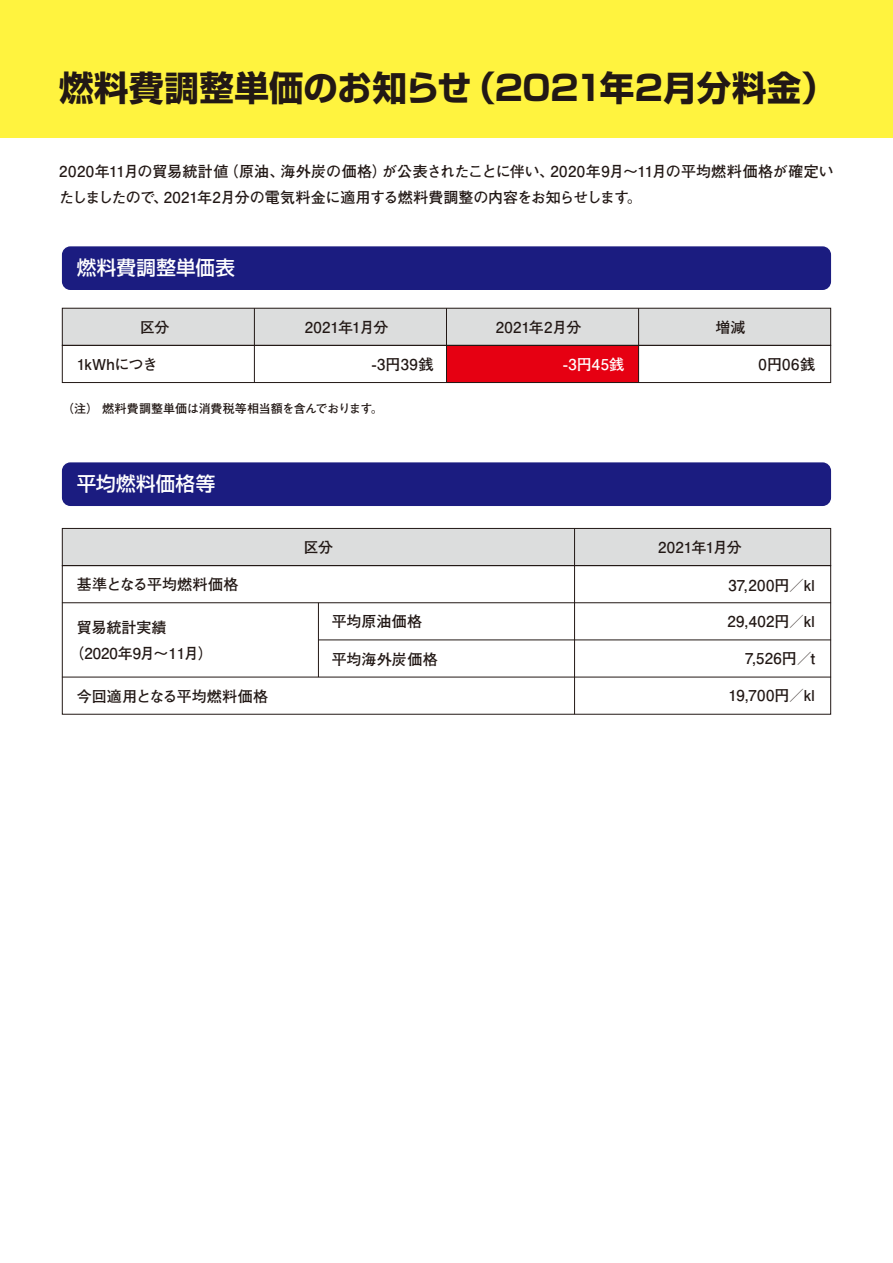
<style>
.page{position:relative;width:893px;height:1263px;background:#fff}
.page>*{position:absolute;margin:0;border:0;box-sizing:border-box;transform-origin:0 0}
.t1{font:700 34.5px "Shin Go Pro";color:#221815}
.t2{font:500 19.5px "Shin Go Pro";letter-spacing:.015em;color:#fff}
.t3{font:700 15px/25.5px "Futo Go B101 Pro";color:#221815}
.t4{font:700 15px "Futo Go B101 Pro";letter-spacing:-.045em;color:#221815}
.t5{font:700 15px "Futo Go B101 Pro";letter-spacing:-.035em;color:#221815}
.t6{font:700 15px "Futo Go B101 Pro";letter-spacing:.01em;color:#fff}
.t7{font:700 12px "Futo Go B101 Pro";letter-spacing:-.01em;color:#221815}
</style>
<div class="page">
<div style="left:62px;top:308px;width:769px;height:37px;background:#dcdddd"></div>
<div style="left:446px;top:345px;width:193px;height:37px;background:#e60012"></div>
<div style="left:0;top:0;width:893px;height:137px;background:#fff33f"></div>
<div style="left:62px;top:246px;width:769px;height:44px;background:#1b1c80;border-radius:9px"></div>
<div style="left:62px;top:308px;width:769px;height:38px;border:1px solid #221815"></div>
<div style="left:62px;top:345px;width:769px;height:38px;border:1px solid #221815"></div>
<hr style="left:638px;top:308px;width:1px;height:74px;background:#221815">
<hr style="left:446px;top:308px;width:1px;height:74px;background:#221815">
<hr style="left:254px;top:308px;width:1px;height:74px;background:#221815">
<div style="left:62px;top:528px;width:769px;height:38px;background:#dcdddd"></div>
<div style="left:62px;top:462px;width:769px;height:44px;background:#1b1c80;border-radius:9px"></div>
<div style="left:62px;top:528px;width:769px;height:38px;border:1px solid #221815"></div>
<div style="left:62px;top:565px;width:769px;height:150px;border:1px solid #221815"></div>
<hr style="left:574px;top:528px;width:1px;height:186px;background:#221815">
<hr style="left:318px;top:603px;width:1px;height:74px;background:#221815">
<hr style="left:62px;top:602px;width:769px;height:1px;background:#221815">
<hr style="left:318px;top:639px;width:513px;height:1px;background:#221815">
<hr style="left:62px;top:677px;width:769px;height:1px;background:#221815">
<h1 class="t1" style="left:59px;top:60px;width:778px">燃料費調整単価のお知らせ（2021年2月分料金）</h1>
<p class="t3" style="left:59px;top:157px;width:776px">2020年11月の貿易統計値（原油、海外炭の価格）が公表されたことに伴い、2020年9月～11月の平均燃料価格が確定いたしましたので、2021年2月分の電気料金に適用する燃料費調整の内容をお知らせします。</p>
<h2 class="t2" style="left:77px;top:251px;width:160px">燃料費調整単価表</h2>
<p class="t3" style="left:140px;top:313px;width:31px">区分</p>
<p class="t4" style="left:305px;top:315px;width:85px">2021年1月分</p>
<p class="t3" style="left:496px;top:313px;width:87px">2021年2月分</p>
<p class="t3" style="left:715px;top:313px;width:32px">増減</p>
<p class="t5" style="left:77px;top:352px;width:82px">1kWhにつき</p>
<p class="t3" style="left:372px;top:349px;width:63px">-3円39銭</p>
<p class="t6" style="left:563px;top:352px;width:63px">-3円45銭</p>
<p class="t3" style="left:758px;top:349px;width:58px">0円06銭</p>
<p class="t7" style="left:62px;top:398px;width:322px">（注） 燃料費調整単価は消費税等相当額を含んでおります。</p>
<h2 class="t2" style="left:77px;top:467px;width:140px">平均燃料価格等</h2>
<p class="t3" style="left:77px;top:569px;width:163px">基準となる平均燃料価格</p>
<p class="t3" style="left:69px;top:613px;width:146px;text-indent:8px">貿易統計実績（2020年9月～11月）</p>
<p class="t3" style="left:77px;top:682px;width:193px">今回適用となる平均燃料価格</p>
<p class="t3" style="left:304px;top:533px;width:31px">区分</p>
<p class="t4" style="left:658px;top:535px;width:85px">2021年1月分</p>
<p class="t3" style="left:332px;top:607px;width:92px">平均原油価格</p>
<p class="t3" style="left:332px;top:645px;width:108px">平均海外炭価格</p>
<p class="t3" style="left:728px;top:570px;width:88px">37,200円／kl</p>
<p class="t3" style="left:727px;top:607px;width:89px">29,402円／kl</p>
<p class="t3" style="left:745px;top:644px;width:72px">7,526円／t</p>
<p class="t3" style="left:728px;top:681px;width:88px">19,700円／kl</p>
</div>
